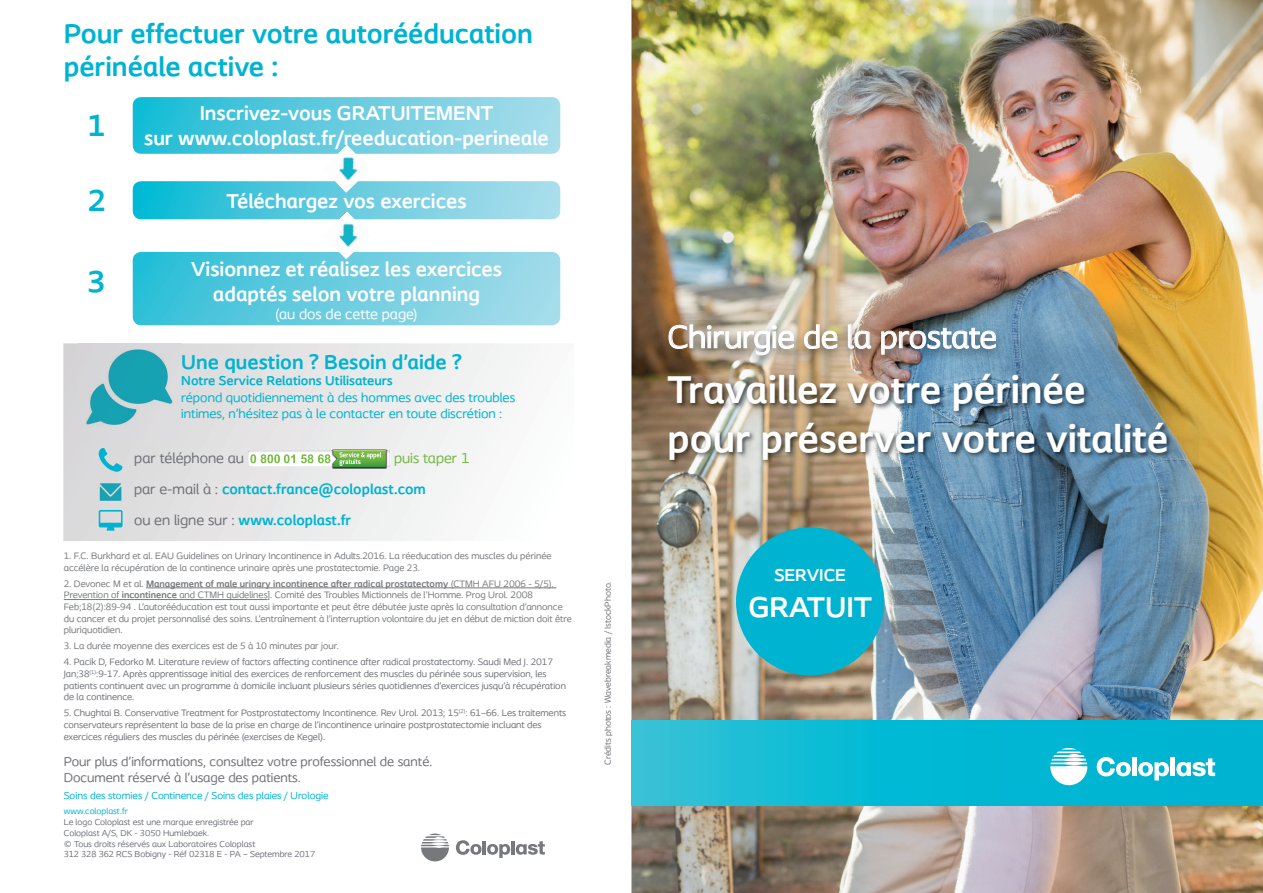
<style>
.page{position:relative;width:1263px;height:893px;background:#fff}
.page>*{position:absolute;margin:0;border:0;box-sizing:border-box;transform-origin:0 0}
.t1{font:700 40.5px/48.6px "Coloplast";color:#fff}
.t2{font:33px "Coloplast";color:#fff}
.t3{font:700 31.5px "Coloplast";color:#00b3d0}
.t4{font:700 30px "Coloplast";color:#fff}
.t5{font:700 28.5px/33px "Coloplast";color:#00b3d0}
.t6{font:700 21px/25.2px "Coloplast";color:#fff;text-align:center}
.t7{font:700 21px "Coloplast";color:#00b3d0}
.t8{font:700 18px "Coloplast";color:#fff}
.t9{font:700 15px/30.8px "Coloplast";color:#00b3d0}
.t10{font:15px "Coloplast";color:#fff}
.t11{font:15px "Coloplast";color:#6f7176}
.t12{font:13.5px/16.2px "Coloplast";color:#00b3d0}
.t13{font:13.5px/16.2px "Coloplast";color:#6f7176}
.t14{font:700 13.5px "Coloplast";color:#00b3d0}
.t15{font:10.5px "Coloplast";color:#00b3d0}
.t16{font:9.75px/11.7px "Coloplast";color:#76787b}
.t17{font:9.75px/11.7px "Coloplast";color:#6f7176}
.t18{font:9px/10.8px "Coloplast";color:#6f7176}
.t19{font:9px "Coloplast";color:#00b3d0}
.s1{font-weight:400;color:#76b842}
.s2{font-weight:400;color:#6f7176}
.s3{font-weight:700}
.s4{color:#76787b}
</style>
<div class="page">
<img style="left:631px;top:0;width:632px;height:893px">
<svg style="left:133px;top:252px;width:427px;height:73px;background:#69cce0"></svg>
<svg style="left:133px;top:181px;width:427px;height:38px;background:#61cbdf"></svg>
<svg style="left:133px;top:97px;width:427px;height:57px;background:#66cce0"></svg>
<img style="left:660px;top:320px;width:345px;height:48px">
<svg style="left:668px;top:324px;width:126px;height:32px;background:#bab0a2"></svg>
<svg style="left:804px;top:324px;width:34px;height:25px"></svg>
<svg style="left:848px;top:324px;width:23px;height:25px"></svg>
<img style="left:881px;top:327px;width:115px;height:28px">
<img style="left:631px;top:721px;width:632px;height:85px">
<svg style="left:1050px;top:748px;width:37px;height:37px"></svg>
<svg style="left:1097px;top:757px;width:34px;height:19px"></svg>
<div style="left:1132px;top:757px;width:5px;height:19px;background:#fff"></div>
<div style="left:1170px;top:757px;width:5px;height:19px;background:#fff"></div>
<svg style="left:1138px;top:762px;width:31px;height:18px"></svg>
<svg style="left:1176px;top:758px;width:39px;height:18px"></svg>
<hr style="left:146px;top:587px;width:410px;height:1px;background:#76787b">
<hr style="left:64px;top:599px;width:203px;height:1px;background:#76787b">
<svg style="left:456px;top:840px;width:25px;height:15px"></svg>
<hr style="left:483px;top:840px;width:3px;height:14px;background:#76787b">
<hr style="left:511px;top:840px;width:4px;height:14px;background:#76787b">
<svg style="left:487px;top:844px;width:23px;height:14px"></svg>
<svg style="left:516px;top:841px;width:29px;height:14px"></svg>
<svg style="left:421px;top:833px;width:28px;height:28px"></svg>
<div style="left:736px;top:527px;width:148px;height:149px;background:#00b3d0;border-radius:50%"></div>
<img style="left:666px;top:372px;width:507px;height:95px">
<img style="left:322px;top:145px;width:49px;height:48px">
<svg style="left:63px;top:343px;width:471px;height:198px"></svg>
<img style="left:248px;top:450px;width:53px;height:17px">
<img style="left:387px;top:450px;width:3px;height:17px">
<svg style="left:250px;top:454px;width:45px;height:9px"></svg>
<img style="left:332px;top:448px;width:55px;height:21px">
<svg style="left:301px;top:450px;width:85px;height:17px"></svg>
<img style="left:78px;top:343px;width:103px;height:98px">
<svg style="left:99px;top:448px;width:23px;height:24px"></svg>
<svg style="left:99px;top:510px;width:24px;height:21px"></svg>
<img style="left:98px;top:479px;width:26px;height:26px">
<img style="left:322px;top:211px;width:49px;height:48px">
<h3 class="t5" style="left:64px;top:16px;width:471px">Pour effectuer votre autorééducation périnéale active :</h3>
<h3 class="t3" style="left:87px;top:107px;width:20px">1</h3>
<h3 class="t3" style="left:87px;top:181px;width:20px">2</h3>
<h3 class="t3" style="left:87px;top:263px;width:20px">3</h3>
<h3 class="t6" style="left:144px;top:100px;width:406px">Inscrivez-vous GRATUITEMENT<br>sur www.coloplast.fr/reeducation-perineale</h3>
<h3 class="t6" style="left:226px;top:188px;width:242px">Téléchargez vos exercices</h3>
<h3 class="t6" style="left:191px;top:256px;width:312px">Visionnez et réalisez les exercices adaptés selon votre planning</h3>
<h3 class="t10" style="left:275px;top:305px;width:144px">(au dos de cette page)</h3>
<h3 class="t7" style="left:181px;top:350px;width:282px">Une question ? Besoin d’aide ?</h3>
<h3 class="t14" style="left:181px;top:373px;width:213px">Notre Service Relations Utilisateurs</h3>
<h3 class="t12" style="left:181px;top:389px;width:335px">répond quotidiennement à des hommes avec des troubles intimes, n’hésitez pas à le contacter en toute discrétion :</h3>
<h3 class="t11" style="left:134px;top:449px;width:111px">par téléphone au</h3>
<h3 class="t9" style="left:134px;top:443px;width:337px;text-indent:260px"><span class="s1">puis taper 1 </span><span class="s2">par e-mail à :</span> contact.france@coloplast.com<br><span class="s2">ou en ligne sur :</span> www.coloplast.fr</h3>
<p class="t16" style="left:64px;top:550px;width:489px">1. F.C. Burkhard et al. EAU Guidelines on Urinary Incontinence in Adults.2016. La réeducation des muscles du périnée accélère la récupération de la continence urinaire après une prostatectomie. Page 23.</p>
<p class="t16" style="left:64px;top:577px;width:509px">2. Devonec M et al. <span class="s3">Management of male urinary incontinence after radical prostatectomy</span> (CTMH AFU 2006 - 5/5).<br>Prevention of <span class="s3">incontinence</span> and CTMH guidelines]. Comité des Troubles Mictionnels de l’Homme. Prog Urol. 2008<br>Feb;18(2):89-94 . L’autorééducation est tout aussi importante et peut être débutée juste après la consultation d’annonce du cancer et du projet personnalisé des soins. L’entraînement à l’interruption volontaire du jet en début de miction doit être pluriquotidien.</p>
<p class="t16" style="left:64px;top:640px;width:277px">3. La durée moyenne des exercices est de 5 à 10 minutes par jour.</p>
<p class="t17" style="left:64px;top:656px;width:504px"><span class="s4">4.</span> Pacik D, Fedorko M. Literature review of factors affecting continence after radical prostatectomy. Saudi Med J. 2017<br>Jan;38<sup>(1)</sup>:9-17. Après apprentissage initial des exercices de renforcement des muscles du périnée sous supervision, les patients continuent avec un programme à domicile incluant plusieurs séries quotidiennes d’exercices jusqu’à récupération de la continence.</p>
<p class="t17" style="left:64px;top:707px;width:504px">5. Chughtai B. Conservative Treatment for Postprostatectomy Incontinence. Rev Urol. 2013; 15<sup>(2)</sup>: 61–66. Les traitements conservateurs représentent la base de la prise en charge de l’incontinence urinaire postprostatectomie incluant des exercices réguliers des muscles du périnée (exercises de Kegel).</p>
<h3 class="t13" style="left:64px;top:753px;width:370px">Pour plus d’informations, consultez votre professionnel de santé.<br>Document réservé à l’usage des patients.</h3>
<p class="t15" style="left:64px;top:789px;width:266px">Soins des stomies / Continence / Soins des plaies / Urologie</p>
<p class="t19" style="left:64px;top:806px;width:66px">www.coloplast.fr</p>
<p class="t18" style="left:64px;top:816px;width:253px">Le logo Coloplast est une marque enregistrée par<br>Coloplast A/S, DK - 3050 Humlebaek.<br>© Tous droits réservés aux Laboratoires Coloplast<br>312 328 362 RCS Bobigny - Réf 02318 E - PA – Septembre 2017</p>
<p class="t18" style="left:602px;top:765px;width:185px;rotate:-90deg">Crédits photos : Wavebreakmedia / IstockPhoto.</p>
<h2 class="t2" style="left:668px;top:317px;width:331px">Chirurgie de la prostate</h2>
<h1 class="t1" style="left:668px;top:365px;width:502px">Travaillez votre périnée pour préserver votre vitalité</h1>
<h3 class="t8" style="left:774px;top:564px;width:73px">SERVICE</h3>
<h3 class="t4" style="left:748px;top:589px;width:125px">GRATUIT</h3>
</div>
